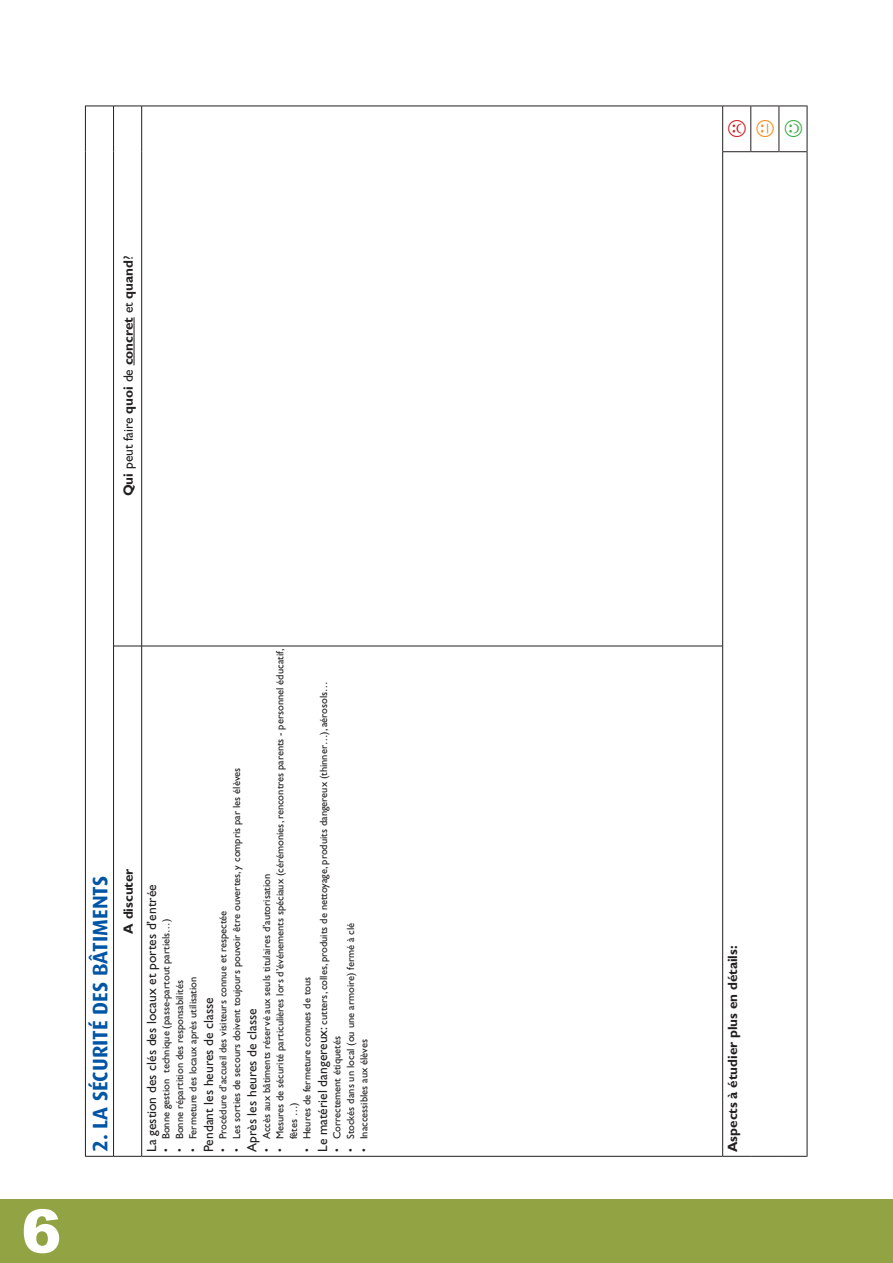
<style>
.page{position:relative;width:893px;height:1263px;background:#fff}
.page>*{position:absolute;margin:0;border:0;box-sizing:border-box;transform-origin:0 0}
.t1{font:700 21px "Dax";color:#0155a5}
.t2{font:13.5px "Gill Sans";color:#231f20}
.t3{font:700 13.5px "Gill Sans";color:#231f20}
.t4{font:10.5px/13.5px "Gill Sans";color:#231f20}
.s1{font-weight:400}
.s2{font-size:13.5px}
</style>
<div class="page">
<div style="left:0;top:1199px;width:893px;height:64px;background:#92a344"></div>
<hr style="left:85px;top:646px;width:1px;height:511px;background:#231f20">
<hr style="left:85px;top:152px;width:1px;height:494px;background:#231f20">
<hr style="left:85px;top:106px;width:1px;height:46px;background:#231f20">
<hr style="left:113px;top:646px;width:1px;height:511px;background:#231f20">
<svg style="left:86px;top:1156px;width:55px;height:1px"></svg>
<hr style="left:113px;top:152px;width:1px;height:494px;background:#231f20">
<svg style="left:114px;top:646px;width:27px;height:1px"></svg>
<hr style="left:113px;top:106px;width:1px;height:46px;background:#231f20">
<svg style="left:86px;top:106px;width:55px;height:1px"></svg>
<hr style="left:141px;top:646px;width:1px;height:511px;background:#231f20">
<hr style="left:142px;top:1156px;width:580px;height:1px;background:#231f20">
<hr style="left:141px;top:152px;width:1px;height:494px;background:#231f20">
<hr style="left:142px;top:646px;width:580px;height:1px;background:#231f20">
<hr style="left:141px;top:106px;width:1px;height:46px;background:#231f20">
<hr style="left:142px;top:106px;width:580px;height:1px;background:#231f20">
<hr style="left:722px;top:646px;width:1px;height:511px;background:#231f20">
<hr style="left:722px;top:152px;width:1px;height:494px;background:#231f20">
<svg style="left:723px;top:1156px;width:84px;height:1px"></svg>
<hr style="left:807px;top:646px;width:1px;height:511px;background:#231f20">
<hr style="left:807px;top:152px;width:1px;height:494px;background:#231f20">
<hr style="left:722px;top:106px;width:1px;height:46px;background:#231f20">
<hr style="left:750px;top:106px;width:1px;height:46px;background:#231f20">
<hr style="left:779px;top:106px;width:1px;height:46px;background:#231f20">
<svg style="left:723px;top:151px;width:84px;height:1px"></svg>
<svg style="left:723px;top:106px;width:84px;height:1px"></svg>
<hr style="left:807px;top:106px;width:1px;height:46px;background:#231f20">
<hr style="left:134px;top:317px;width:1px;height:48px;background:#231f20">
<p class="t3" style="left:120px;top:496px;width:242px;rotate:-90deg">Qui <span class="s1">peut faire</span> quoi <span class="s1">de</span> concret <span class="s1">et</span> quand<span class="s1">?</span></p>
<h1 class="t1" style="left:88px;top:1152px;width:276px;rotate:-90deg">2. La sécurité des bâtiments</h1>
<p class="t3" style="left:120px;top:934px;width:67px;rotate:-90deg">A discuter</p>
<p class="t4" style="left:273px;top:1139px;width:492px;text-indent:-13px;rotate:-90deg">• Mesures de sécurité particulières lors d’événements spéciaux (cérémonies, rencontres parents - personnel éducatif, fêtes …)</p>
<p class="t4" style="left:299px;top:1152px;width:472px;line-height:16.5px;rotate:-90deg">• Heures de fermeture connues de tous<br><span class="s2">Le matériel dangereux:</span> cutters, colles, produits de nettoyage, produits dangereux (thinner…), aérosols…</p>
<p class="t4" style="left:230px;top:1152px;width:386px;rotate:-90deg">• Les sorties de secours doivent toujours pouvoir être ouvertes, y compris par les élèves</p>
<p class="t4" style="left:260px;top:1152px;width:280px;rotate:-90deg">• Accès aux bâtiments réservé aux seuls titulaires d’autorisation</p>
<p class="t2" style="left:144px;top:1152px;width:269px;rotate:-90deg">La gestion des clés des locaux et portes d’entrée</p>
<p class="t4" style="left:216px;top:1152px;width:243px;rotate:-90deg">• Procédure d’accueil des visiteurs connue et respectée</p>
<p class="t4" style="left:159px;top:1152px;width:235px;rotate:-90deg">• Bonne gestion technique (passe-partout partiels…)</p>
<p class="t4" style="left:344px;top:1152px;width:231px;rotate:-90deg">• Stockés dans un local (ou une armoire) fermé à clé</p>
<p class="t4" style="left:173px;top:1152px;width:173px;rotate:-90deg">• Bonne répartition des responsabilités</p>
<p class="t4" style="left:186px;top:1152px;width:177px;rotate:-90deg">• Fermeture des locaux après utilisation</p>
<p class="t2" style="left:201px;top:1152px;width:156px;rotate:-90deg">Pendant les heures de classe</p>
<p class="t2" style="left:244px;top:1152px;width:145px;rotate:-90deg">Après les heures de classe</p>
<p class="t4" style="left:330px;top:1152px;width:117px;rotate:-90deg">• Correctement étiquetés</p>
<p class="t4" style="left:357px;top:1152px;width:114px;rotate:-90deg">• Inaccessibles aux élèves</p>
<p class="t3" style="left:724px;top:1152px;width:208px;rotate:-90deg">Aspects à étudier plus en détails:</p>
</div>
